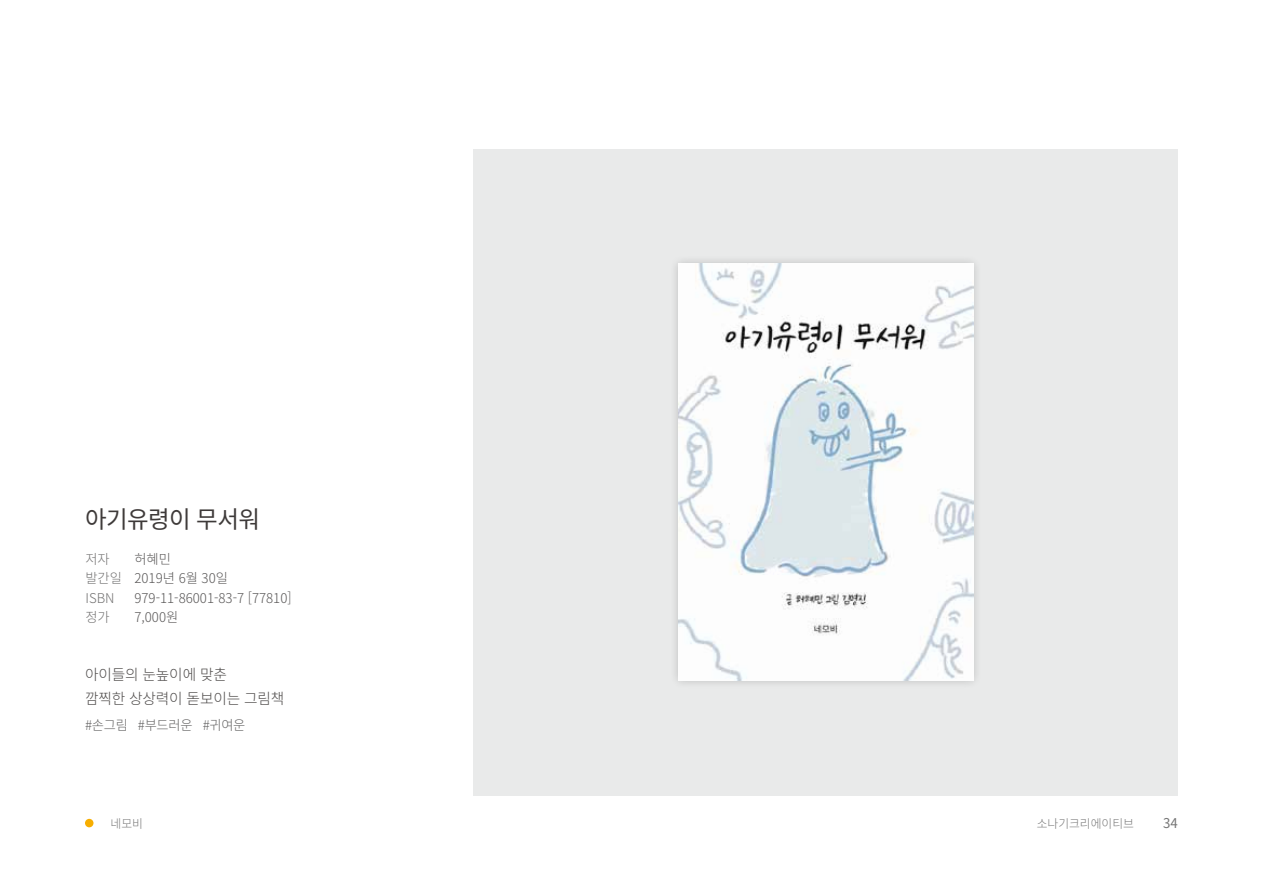
<style>
.page{position:relative;width:1263px;height:893px;background:#fff}
.page>*{position:absolute;margin:0;border:0;box-sizing:border-box;transform-origin:0 0}
.t1{font:24px "Noto Sans KR";letter-spacing:-.025em;color:#3e3a39}
.t2{font:300 15px/24px "Noto Sans KR";letter-spacing:-.01em;color:#4c4948}
.t3{font:300 13.5px/19.5px "Noto Sans KR";color:#595757}
.t4{font:300 13.5px "Noto Sans KR";letter-spacing:-.02em;color:#656464}
.t5{font:300 13.5px/19.5px "Noto Sans KR";color:#727171}
.t6{font:13.5px "Noto Sans KR";color:#767676}
.t7{font:300 12px "Noto Sans KR";color:#767676}
</style>
<div class="page">
<div style="left:85px;top:819px;width:8px;height:8px;background:#f7ae00;border-radius:50%"></div>
<div style="left:474px;top:149px;width:704px;height:646px;background:#e9eaea"></div>
<div style="left:669px;top:255px;width:314px;height:434px;background:#000;opacity:.2"></div>
<img style="left:678px;top:264px;width:295px;height:416px">
<h1 class="t1" style="left:85px;top:505px;width:176px">아기유령이 무서워</h1>
<p class="t5" style="left:85px;top:549px;width:38px">저자 발간일<br>ISBN 정가</p>
<p class="t3" style="left:134px;top:549px;width:159px">허혜민<br>2019년 6월 30일<br>979-11-86001-83-7 [77810]<br>7,000원</p>
<p class="t2" style="left:85px;top:662px;width:201px">아이들의 눈높이에 맞춘<br>깜찍한 상상력이 돋보이는 그림책</p>
<p class="t4" style="left:85px;top:717px;width:162px">#손그림 #부드러운 #귀여운</p>
<p class="t7" style="left:111px;top:816px;width:34px">네모비</p>
<p class="t7" style="left:1037px;top:816px;width:99px">소나기크리에이티브</p>
<p class="t6" style="left:1163px;top:816px;width:16px">34</p>
</div>
